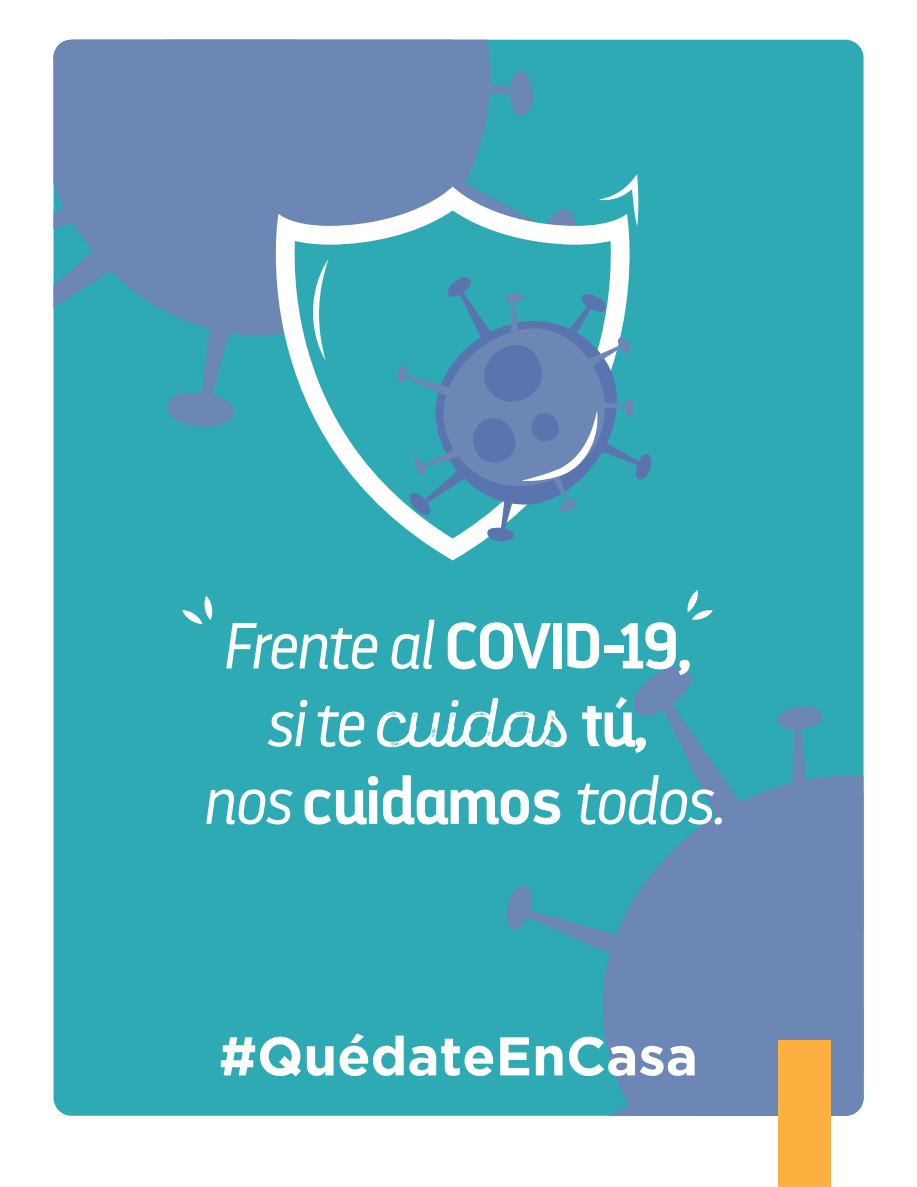
<style>
.page{position:relative;width:917px;height:1187px;background:#fff}
.page>*{position:absolute;margin:0;border:0;box-sizing:border-box;transform-origin:0 0}
.t1{font:700 64.65px "Darwin Alt W00";letter-spacing:-.025em;color:#fff}
.t2{font:italic 300 64.65px "Darwin Pro";letter-spacing:-.025em;color:#fff}
.t3{font:64.65px "Panton Rust Scr Sm Bold Gr";letter-spacing:-.025em;color:#fff}
.t4{font:700 54.45px "Gotham";color:#fff}
.s1{font-family:"Darwin Pro";font-weight:300;font-style:italic}
.s2{font-family:"Darwin Alt W00";font-weight:700}
.s3{font-family:"Darwin Alt W00";font-weight:700;font-style:normal}
</style>
<div class="page">
<div style="left:53px;top:40px;width:810px;height:1075px;background:#2eaab4;border-radius:18px"></div>
<div style="left:622px;top:988px;width:241px;height:127px;background:#6c86b5"></div>
<svg style="left:506px;top:667px;width:357px;height:321px"></svg>
<div style="left:603px;top:1014px;width:219px;height:101px;background:#6c86b5"></div>
<div style="left:837px;top:1003px;width:26px;height:77px;background:#6c86b5"></div>
<div style="left:778px;top:1040px;width:52px;height:146px;background:#fbb03f"></div>
<svg style="left:182px;top:596px;width:30px;height:28px"></svg>
<svg style="left:687px;top:590px;width:26px;height:30px"></svg>
<svg style="left:53px;top:40px;width:599px;height:503px"></svg>
<p class="t1" style="left:221px;top:606px;width:472px"><span class="s1">Frente al</span> COVID-19,</p>
<p class="t3" style="left:265px;top:680px;width:384px"><span class="s1">si te</span> cuidas <span class="s2">tú,</span></p>
<p class="t2" style="left:202px;top:759px;width:524px">nos <span class="s3">cuidamos</span> todos.</p>
<p class="t4" style="left:219px;top:1024px;width:480px">#QuédateEnCasa</p>
</div>
